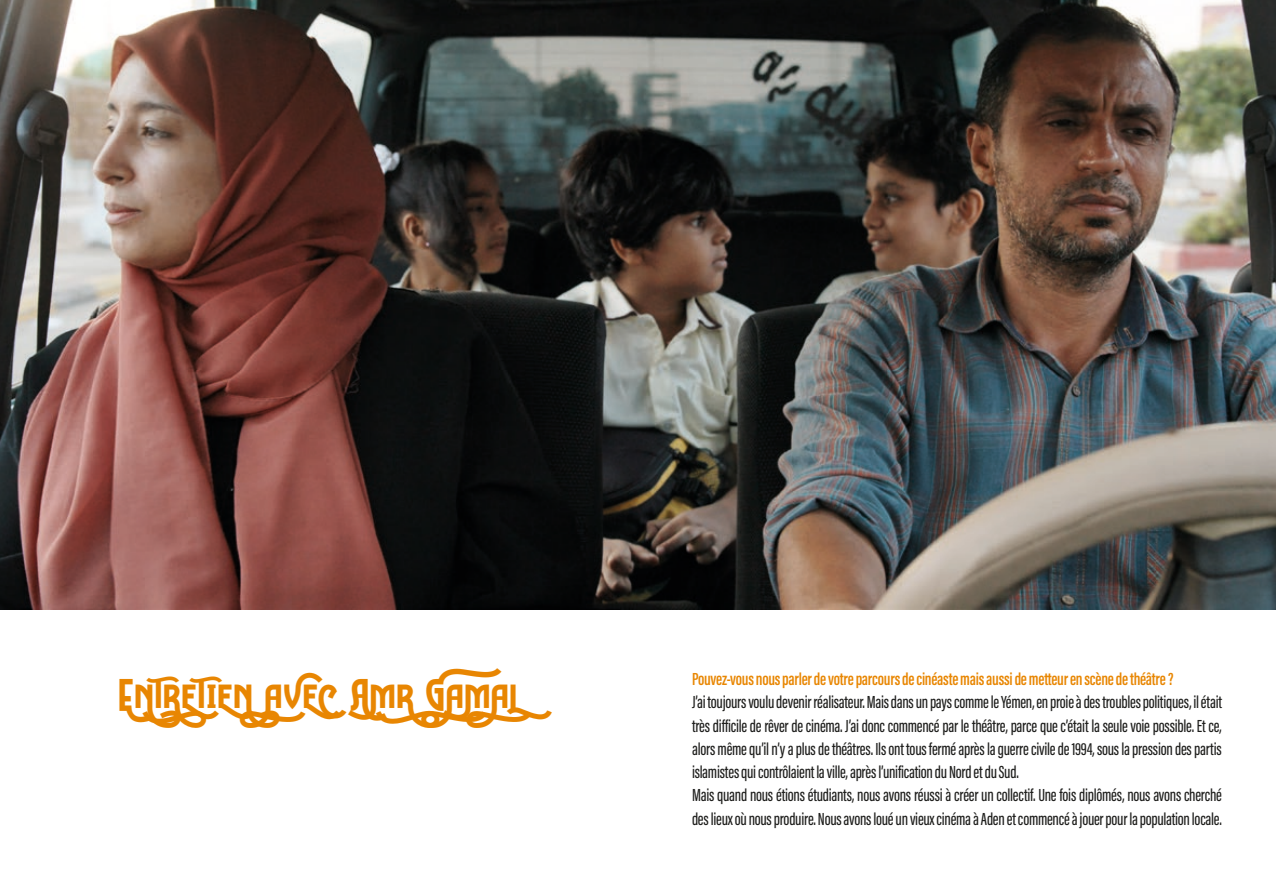
<style>
.page{position:relative;width:1276px;height:893px;background:#fff}
.page>*{position:absolute;margin:0;border:0;box-sizing:border-box;transform-origin:0 0}
.t1{font:700 45px "Marcheile";color:#e88602}
.t2{font:500 18px/23.2px "Acumin Pro Extra Cond";letter-spacing:-.015em;color:#1d1d1b}
.t3{font:600 18px "Acumin Pro Extra Cond";letter-spacing:-.015em;color:#e88602}
</style>
<div class="page">
<img style="left:0;top:0;width:1276px;height:609px">
<h1 class="t1" style="left:118px;top:664px;width:440px">ENTRETIENAVEC AMRGAMAL</h1>
<p class="t3" style="left:692px;top:668px;width:483px">Pouvez-vous nous parler de votre parcours de cinéaste mais aussi de metteur en scène de théâtre ?</p>
<p class="t2" style="left:692px;top:691px;width:531px">J’ai toujours voulu devenir réalisateur. Mais dans un pays comme le Yémen, en proie à des troubles politiques, il était très difficile de rêver de cinéma. J’ai donc commencé par le théâtre, parce que c’était la seule voie possible. Et ce, alors même qu’il n’y a plus de théâtres. Ils ont tous fermé après la guerre civile de 1994, sous la pression des partis islamistes qui contrôlaient la ville, après l’unification du Nord et du Sud.<br>Mais quand nous étions étudiants, nous avons réussi à créer un collectif. Une fois diplômés, nous avons cherché des lieux où nous produire. Nous avons loué un vieux cinéma à Aden et commencé à jouer pour la population locale.</p>
</div>
